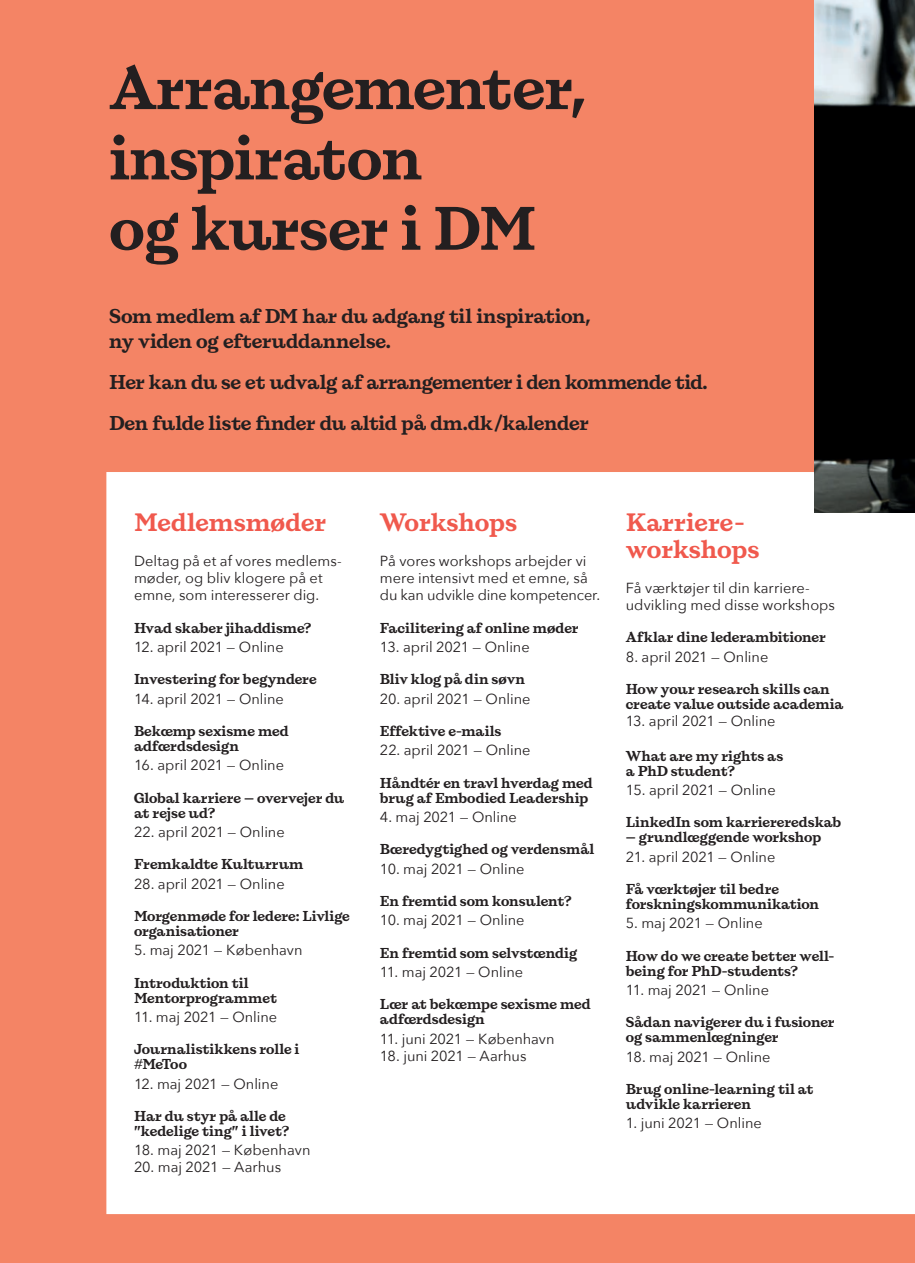
<style>
.page{position:relative;width:915px;height:1263px;background:#fff}
.page>*{position:absolute;margin:0;border:0;box-sizing:border-box;transform-origin:0 0}
.t1{font:700 62.1px/70.3px "DM";letter-spacing:-.015em;color:#231f20}
.t2{font:700 25.5px/27px "DM";color:#f0594d}
.t3{font:700 20.25px/24.3px "DM";letter-spacing:-.02em;color:#231f20}
.t4{font:700 14.55px/15px "DM";letter-spacing:-.005em;color:#231f20}
.t5{font:14.55px/17.2px "Avenir Next";letter-spacing:-.005em;color:#231f20}
</style>
<div class="page">
<div style="left:0;top:0;width:914px;height:1263px;background:#f48465"></div>
<div style="left:106px;top:472px;width:808px;height:742px;background:#fff"></div>
<img style="left:814px;top:0;width:100px;height:513px">
<p class="t1" style="left:109px;top:52px;width:480px">Arrangementer, inspiraton<br>og kurser i DM</p>
<p class="t3" style="left:109px;top:304px;width:483px">Som medlem af DM har du adgang til inspiration, ny viden og efteruddannelse.</p>
<p class="t3" style="left:109px;top:361px;width:600px;line-height:41px">Her kan du se et udvalg af arrangementer i den kommende tid.<br>Den fulde liste finder du altid på dm.dk/kalender</p>
<p class="t2" style="left:134px;top:509px;width:194px">Medlemsmøder</p>
<p class="t5" style="left:134px;top:552px;width:209px">Deltag på et af vores medlems&shy;møder, og bliv klogere på et emne, som interesserer dig.</p>
<p class="t4" style="left:134px;top:620px;width:179px">Hvad skaber jihaddisme?</p>
<p class="t5" style="left:134px;top:638px;width:151px">12. april 2021 — Online</p>
<p class="t4" style="left:134px;top:672px;width:184px">Investering for begyndere</p>
<p class="t5" style="left:134px;top:689px;width:151px">14. april 2021 — Online</p>
<p class="t4" style="left:134px;top:723px;width:156px">Bekæmp sexisme med adfærdsdesign</p>
<p class="t5" style="left:134px;top:756px;width:151px">16. april 2021 — Online</p>
<p class="t4" style="left:134px;top:790px;width:212px">Global karriere — overvejer du at rejse ud?</p>
<p class="t5" style="left:134px;top:823px;width:152px">22. april 2021 — Online</p>
<p class="t4" style="left:134px;top:856px;width:171px">Fremkaldte Kulturrum</p>
<p class="t5" style="left:134px;top:874px;width:152px">28. april 2021 — Online</p>
<p class="t4" style="left:134px;top:908px;width:217px">Morgenmøde for ledere: Livlige organisationer</p>
<p class="t5" style="left:134px;top:941px;width:170px">5. maj 2021 — København</p>
<p class="t4" style="left:134px;top:975px;width:144px">Introduktion til<br>Mentorprogrammet</p>
<p class="t5" style="left:134px;top:1007px;width:145px">11. maj 2021 — Online</p>
<p class="t4" style="left:134px;top:1041px;width:167px">Journalistikkens rolle i #MeToo</p>
<p class="t5" style="left:134px;top:1074px;width:146px">12. maj 2021 — Online</p>
<p class="t4" style="left:134px;top:1108px;width:157px">Har du styr på alle de ”kedelige ting” i livet?</p>
<p class="t5" style="left:134px;top:1141px;width:178px">18. maj 2021 — København</p>
<p class="t5" style="left:134px;top:1158px;width:149px">20. maj 2021 — Aarhus</p>
<p class="t2" style="left:380px;top:509px;width:139px">Workshops</p>
<p class="t5" style="left:380px;top:552px;width:222px">På vores workshops arbejder vi mere intensivt med et emne, så du kan udvikle dine kompetencer.</p>
<p class="t4" style="left:380px;top:620px;width:200px">Facilitering af online møder</p>
<p class="t5" style="left:380px;top:638px;width:151px">13. april 2021 — Online</p>
<p class="t4" style="left:380px;top:672px;width:147px">Bliv klog på din søvn</p>
<p class="t5" style="left:380px;top:689px;width:152px">20. april 2021 — Online</p>
<p class="t4" style="left:380px;top:723px;width:123px">Effektive e-mails</p>
<p class="t5" style="left:380px;top:741px;width:152px">22. april 2021 — Online</p>
<p class="t4" style="left:380px;top:775px;width:214px">Håndtér en travl hverdag med brug af Embodied Leadership</p>
<p class="t5" style="left:380px;top:808px;width:138px">4. maj 2021 — Online</p>
<p class="t4" style="left:380px;top:841px;width:216px">Bæredygtighed og verdensmål</p>
<p class="t5" style="left:380px;top:859px;width:146px">10. maj 2021 — Online</p>
<p class="t4" style="left:380px;top:893px;width:193px">En fremtid som konsulent?</p>
<p class="t5" style="left:380px;top:911px;width:146px">10. maj 2021 — Online</p>
<p class="t4" style="left:380px;top:945px;width:199px">En fremtid som selvstændig</p>
<p class="t5" style="left:380px;top:962px;width:145px">11. maj 2021 — Online</p>
<p class="t4" style="left:380px;top:996px;width:212px">Lær at bekæmpe sexisme med adfærdsdesign</p>
<p class="t5" style="left:380px;top:1029px;width:176px">11. juni 2021 — København</p>
<p class="t5" style="left:380px;top:1046px;width:148px">18. juni 2021 — Aarhus</p>
<p class="t2" style="left:625px;top:509px;width:135px">Karriere&shy;workshops</p>
<p class="t5" style="left:625px;top:579px;width:210px">Få værktøjer til din karriere&shy;udvikling med disse workshops</p>
<p class="t4" style="left:625px;top:630px;width:201px">Afklar dine lederambitioner</p>
<p class="t5" style="left:625px;top:647px;width:144px">8. april 2021 — Online</p>
<p class="t4" style="left:625px;top:681px;width:219px">How your research skills can create value outside academia</p>
<p class="t5" style="left:625px;top:712px;width:151px">13. april 2021 — Online</p>
<p class="t4" style="left:625px;top:748px;width:159px">What are my rights as a PhD student?</p>
<p class="t5" style="left:625px;top:781px;width:151px">15. april 2021 — Online</p>
<p class="t4" style="left:625px;top:815px;width:217px">LinkedIn som karriereredskab</p>
<p class="t4" style="left:625px;top:830px;width:197px">— grundlæggende workshop</p>
<p class="t5" style="left:625px;top:847px;width:151px">21. april 2021 — Online</p>
<p class="t4" style="left:625px;top:881px;width:195px">Få værktøjer til bedre forskningskommunikation</p>
<p class="t5" style="left:625px;top:914px;width:138px">5. maj 2021 — Online</p>
<p class="t4" style="left:625px;top:948px;width:210px">How do we create better well&shy;being for PhD-students?</p>
<p class="t5" style="left:625px;top:981px;width:145px">11. maj 2021 — Online</p>
<p class="t4" style="left:625px;top:1014px;width:210px">Sådan navigerer du i fusioner og sammenlægninger</p>
<p class="t5" style="left:625px;top:1047px;width:146px">18. maj 2021 — Online</p>
<p class="t4" style="left:625px;top:1081px;width:189px">Brug online-learning til at udvikle karrieren</p>
<p class="t5" style="left:625px;top:1114px;width:137px">1. juni 2021 — Online</p>
</div>
